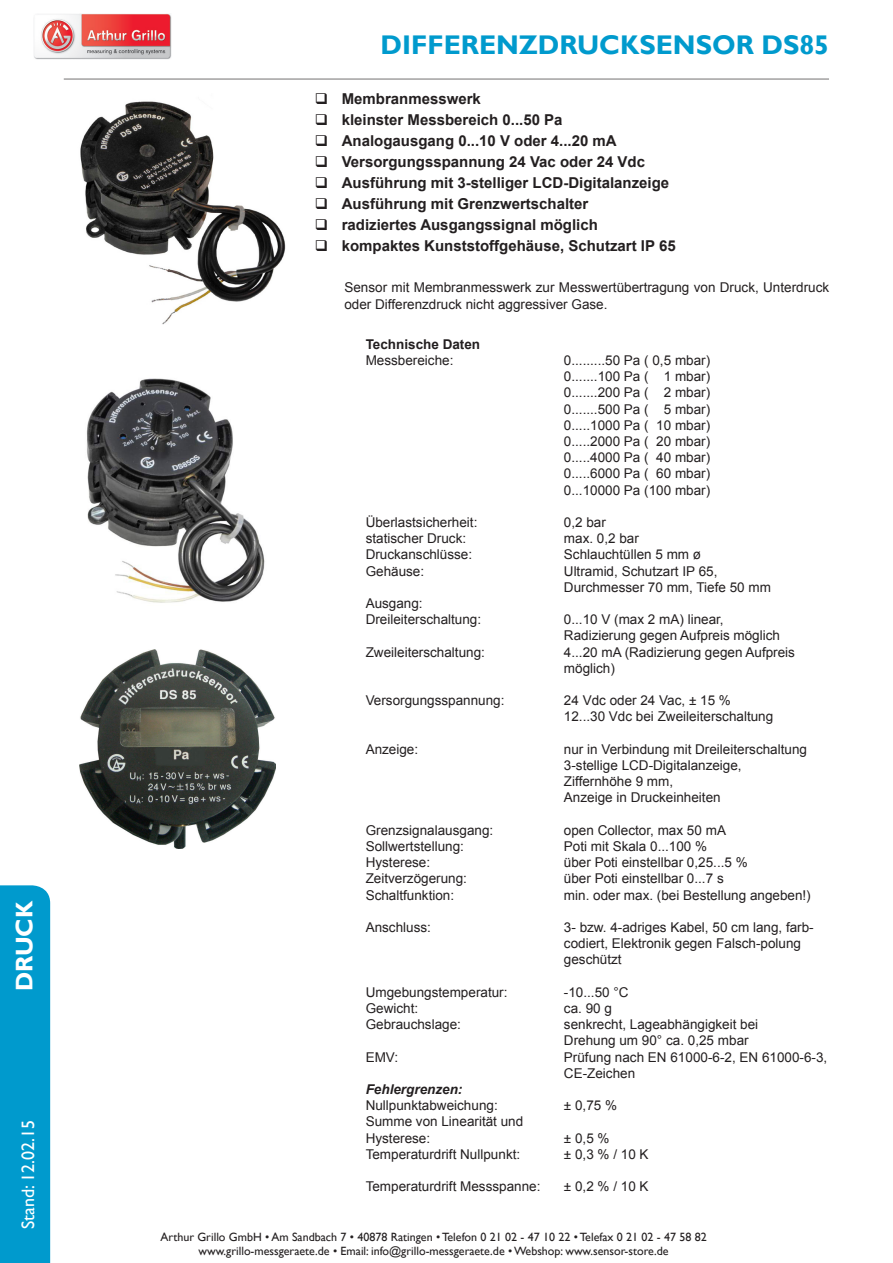
<style>
.page{position:relative;width:893px;height:1263px;background:#fff}
.page>*{position:absolute;margin:0;border:0;box-sizing:border-box;transform-origin:0 0}
.Überschrift_DRUCK_li{font:700 27px "Gill Sans";color:#009acd}
.t1{font:700 24px "Gill Sans";color:#fff}
.t2{font:18px "Gill Sans";color:#fff}
.t3{font:700 15px "Arial";color:#231f20}
.t4{font:13.5px/16.2px "Arial";color:#231f20}
.t5{font:700 13.5px "Arial";color:#231f20}
.t6{font:italic 700 13.5px "Arial";color:#231f20}
.t7{font:12px/14.4px "Gill Sans";color:#231f20;text-align:center}
</style>
<div class="page">
<hr style="left:64px;top:79px;width:765px;height:1px;background:#737172">
<img style="left:34px;top:14px;width:138px;height:46px">
<div style="left:0;top:885px;width:50px;height:378px;background:#009acd"></div>
<img style="left:80px;top:649px;width:195px;height:199px">
<img style="left:80px;top:101px;width:206px;height:223px">
<img style="left:86px;top:378px;width:179px;height:225px">
<p class="t1" style="left:10px;top:991px;width:92px;rotate:-90deg">DRUCK</p>
<p class="t2" style="left:17px;top:1229px;width:111px;rotate:-90deg">Stand: 12.02.15</p>
<p class="Überschrift_DRUCK_li" style="left:380px;top:29px;width:450px">DIFFERENZDRUCKSENSOR DS85</p>
<p class="t3" style="left:342px;top:89px;width:141px">Membranmesswerk</p>
<p class="t3" style="left:342px;top:110px;width:222px">kleinster Messbereich 0...50 Pa</p>
<p class="t3" style="left:342px;top:131px;width:277px">Analogausgang 0...10 V oder 4...20 mA</p>
<p class="t3" style="left:342px;top:152px;width:305px">Versorgungsspannung 24 Vac oder 24 Vdc</p>
<p class="t3" style="left:342px;top:173px;width:329px">Ausführung mit 3-stelliger LCD-Digitalanzeige</p>
<p class="t3" style="left:342px;top:194px;width:248px">Ausführung mit Grenzwertschalter</p>
<p class="t3" style="left:342px;top:215px;width:258px">radiziertes Ausgangssignal möglich</p>
<p class="t3" style="left:342px;top:236px;width:335px">kompaktes Kunststoffgehäuse, Schutzart IP 65</p>
<p class="t4" style="left:344px;top:280px;width:486px">Sensor mit Membranmesswerk zur Messwertübertragung von Druck, Unterdruck oder Differenzdruck nicht aggressiver Gase.</p>
<p class="t5" style="left:366px;top:335px;width:116px">Technische Daten</p>
<p class="t4" style="left:366px;top:352px;width:89px">Messbereiche:</p>
<p class="t4" style="left:366px;top:514px;width:113px">Überlastsicherheit:</p>
<p class="t4" style="left:366px;top:530px;width:102px">statischer Druck:</p>
<p class="t4" style="left:366px;top:547px;width:108px">Druckanschlüsse:</p>
<p class="t4" style="left:366px;top:563px;width:60px">Gehäuse:</p>
<p class="t4" style="left:366px;top:595px;width:59px">Ausgang:</p>
<p class="t4" style="left:366px;top:611px;width:117px">Dreileiterschaltung:</p>
<p class="t4" style="left:366px;top:644px;width:121px">Zweileiterschaltung:</p>
<p class="t4" style="left:366px;top:692px;width:140px">Versorgungsspannung:</p>
<p class="t4" style="left:366px;top:741px;width:54px">Anzeige:</p>
<p class="t4" style="left:366px;top:822px;width:129px">Grenzsignalausgang:</p>
<p class="t4" style="left:366px;top:838px;width:100px">Sollwertstellung:</p>
<p class="t4" style="left:366px;top:854px;width:66px">Hysterese:</p>
<p class="t4" style="left:366px;top:871px;width:103px">Zeitverzögerung:</p>
<p class="t4" style="left:366px;top:887px;width:90px">Schaltfunktion:</p>
<p class="t4" style="left:366px;top:919px;width:67px">Anschluss:</p>
<p class="t4" style="left:366px;top:984px;width:143px">Umgebungstemperatur:</p>
<p class="t4" style="left:366px;top:1000px;width:54px">Gewicht:</p>
<p class="t4" style="left:366px;top:1016px;width:97px">Gebrauchslage:</p>
<p class="t4" style="left:366px;top:1049px;width:34px">EMV:</p>
<p class="t6" style="left:366px;top:1080px;width:98px">Fehlergrenzen:</p>
<p class="t4" style="left:366px;top:1097px;width:134px">Nullpunktabweichung:</p>
<p class="t4" style="left:366px;top:1114px;width:159px">Summe von Linearität und<br>Hysterese:</p>
<p class="t4" style="left:366px;top:1146px;width:156px">Temperaturdrift Nullpunkt:</p>
<p class="t4" style="left:366px;top:1178px;width:176px">Temperaturdrift Messspanne:</p>
<p class="t4" style="left:564px;top:352px;width:148px;text-align:justify">0.........50 Pa ( 0,5 mbar)<br>0.......100 Pa ( 1 mbar)<br>0.......200 Pa ( 2 mbar)</p>
<p class="t4" style="left:564px;top:401px;width:148px">0.......500 Pa ( 5 mbar)</p>
<p class="t4" style="left:564px;top:417px;width:148px">0.....1000 Pa ( 10 mbar)</p>
<p class="t4" style="left:564px;top:433px;width:148px">0.....2000 Pa ( 20 mbar)</p>
<p class="t4" style="left:564px;top:449px;width:148px">0.....4000 Pa ( 40 mbar)</p>
<p class="t4" style="left:564px;top:466px;width:148px">0.....6000 Pa ( 60 mbar)</p>
<p class="t4" style="left:564px;top:482px;width:148px">0...10000 Pa (100 mbar)</p>
<p class="t4" style="left:564px;top:514px;width:44px">0,2 bar</p>
<p class="t4" style="left:564px;top:530px;width:77px">max. 0,2 bar</p>
<p class="t4" style="left:564px;top:547px;width:139px">Schlauchtüllen 5 mm ø</p>
<p class="t4" style="left:564px;top:563px;width:155px">Ultramid, Schutzart IP 65,</p>
<p class="t4" style="left:564px;top:579px;width:209px">Durchmesser 70 mm, Tiefe 50 mm</p>
<p class="t4" style="left:564px;top:611px;width:161px">0...10 V (max 2 mA) linear,</p>
<p class="t4" style="left:564px;top:628px;width:218px">Radizierung gegen Aufpreis möglich</p>
<p class="t4" style="left:564px;top:644px;width:233px">4...20 mA (Radizierung gegen Aufpreis möglich)</p>
<p class="t4" style="left:564px;top:692px;width:169px">24 Vdc oder 24 Vac, ± 15 %</p>
<p class="t4" style="left:564px;top:709px;width:211px">12...30 Vdc bei Zweileiterschaltung</p>
<p class="t4" style="left:564px;top:741px;width:245px">nur in Verbindung mit Dreileiterschaltung</p>
<p class="t4" style="left:564px;top:757px;width:179px">3-stellige LCD-Digitalanzeige,</p>
<p class="t4" style="left:564px;top:773px;width:111px">Ziffernhöhe 9 mm,</p>
<p class="t4" style="left:564px;top:790px;width:158px">Anzeige in Druckeinheiten</p>
<p class="t4" style="left:564px;top:822px;width:164px">open Collector, max 50 mA</p>
<p class="t4" style="left:564px;top:838px;width:145px">Poti mit Skala 0...100 %</p>
<p class="t4" style="left:564px;top:854px;width:185px">über Poti einstellbar 0,25...5 %</p>
<p class="t4" style="left:564px;top:871px;width:161px">über Poti einstellbar 0...7 s</p>
<p class="t4" style="left:564px;top:887px;width:248px">min. oder max. (bei Bestellung angeben!)</p>
<p class="t4" style="left:564px;top:919px;width:251px">3- bzw. 4-adriges Kabel, 50 cm lang, farb&shy;codiert, Elektronik gegen Falsch-polung geschützt</p>
<p class="t4" style="left:564px;top:984px;width:66px">-10...50 °C</p>
<p class="t4" style="left:564px;top:1000px;width:50px">ca. 90 g</p>
<p class="t4" style="left:564px;top:1016px;width:196px">senkrecht, Lageabhängigkeit bei</p>
<p class="t4" style="left:564px;top:1033px;width:186px">Drehung um 90° ca. 0,25 mbar</p>
<p class="t4" style="left:564px;top:1049px;width:265px">Prüfung nach EN 61000-6-2, EN 61000-6-3,</p>
<p class="t4" style="left:564px;top:1065px;width:73px">CE-Zeichen</p>
<p class="t4" style="left:564px;top:1097px;width:55px">± 0,75 %</p>
<p class="t4" style="left:564px;top:1130px;width:47px">± 0,5 %</p>
<p class="t4" style="left:564px;top:1146px;width:86px">± 0,3 % / 10 K</p>
<p class="t4" style="left:564px;top:1178px;width:86px">± 0,2 % / 10 K</p>
<p class="t7" style="left:160px;top:1230px;width:548px">Arthur Grillo GmbH • Am Sandbach 7 • 40878 Ratingen • Telefon 0 21 02 - 47 10 22 • Telefax 0 21 02 - 47 58 82 www.grillo-messgeraete.de • Email: info@grillo-messgeraete.de • Webshop: www.sensor-store.de</p>
</div>
